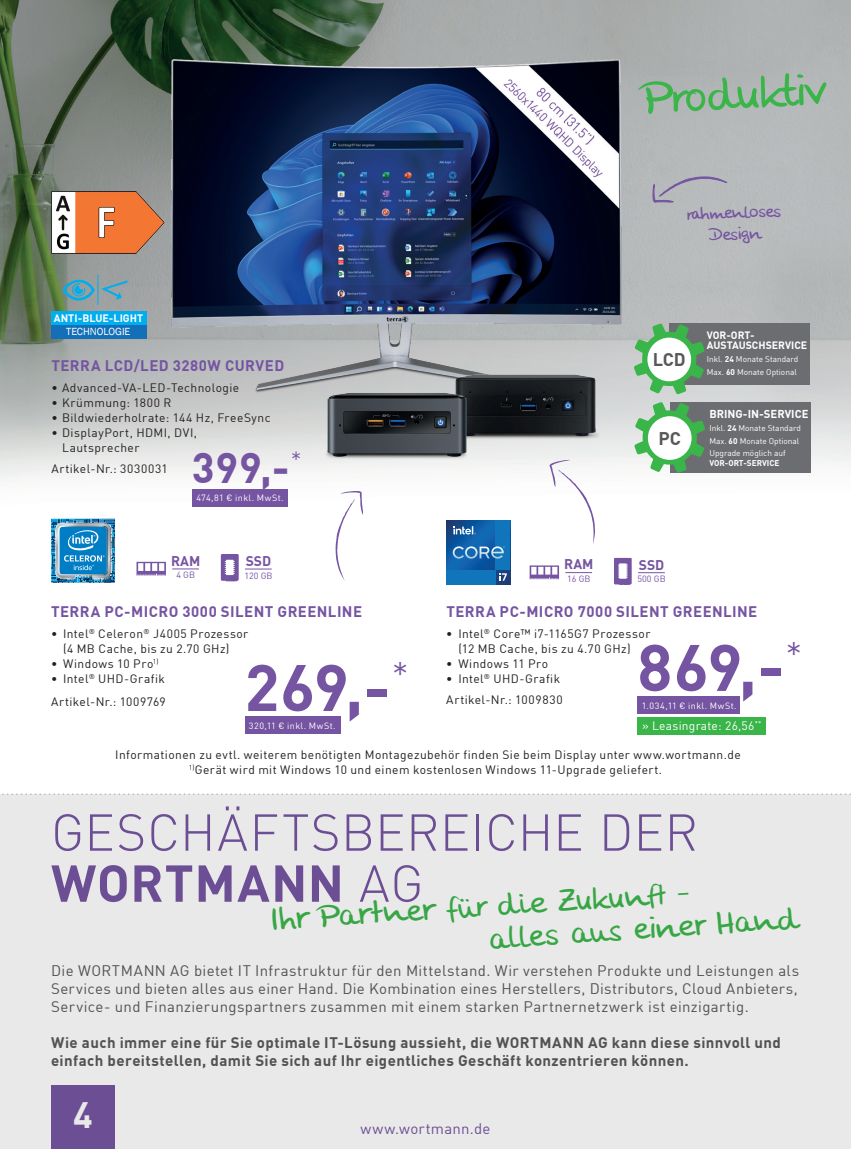
<style>
.page{position:relative;width:851px;height:1149px;background:#fff}
.page>*{position:absolute;margin:0;border:0;box-sizing:border-box;transform-origin:0 0}
.t1{font:700 64.5px "DIN Offc Pro";letter-spacing:-.005em;color:#7554a2}
.t2{font:300 51px/51px "DIN Offc Pro";letter-spacing:.01em;color:#7554a2}
.t3{font:48px "Stone Handwriting Pro";color:#3ab54a}
.t4{font:700 42px "DIN Offc Pro";color:#7554a2}
.t5{font:700 36px "DIN Offc Pro";color:#fff}
.t6{font:33px/33.8px "Stone Handwriting Pro";color:#3ab54a}
.t7{font:18px/21.6px "Stone Handwriting Pro";color:#7554a2;text-align:center}
.t8{font:700 18px "DIN Offc Pro";color:#57585a}
.t9{font:15px/18px "DIN Offc Pro";letter-spacing:.025em;color:#57585a;text-align:justify}
.t10{font:700 15px/18px "DIN Offc Pro";letter-spacing:.03em;color:#57585a}
.t11{font:700 15px "DIN Offc Pro";letter-spacing:.03em;color:#7554a2}
.t12{font:15px "DIN Offc Pro";letter-spacing:.015em;color:#7554a2}
.t13{font:700 13.8px "DIN Offc Pro";color:#7554a2}
.t14{font:12px/15px "DIN Offc Pro";letter-spacing:.035em;color:#231f20}
.t15{font:12px "DIN Offc Pro";letter-spacing:.02em;color:#fff}
.t16{font:12px "DIN Offc Pro";letter-spacing:.055em;color:#231f20}
.t17{font:700 11.25px "DIN Offc Pro";color:#fff}
.t18{font:700 10.65px "DIN Offc Pro";letter-spacing:.005em;color:#fff}
.t19{font:10.65px "Franklin Gothic";letter-spacing:-.005em;color:#fff}
.t20{font:700 10.5px/10.5px "DIN Offc Pro";color:#fff}
.t21{font:9px "DIN Offc Pro";letter-spacing:.045em;color:#fff}
.t22{font:9px "DIN Offc Pro";color:#7554a2}
.t23{font:8.25px/12.9px "DIN Offc Pro";color:#fff}
.t24{font:700 8.25px "DIN Offc Pro";color:#fff}
.s1{font-weight:700}
</style>
<div class="page">
<img style="left:0;top:0;width:850px;height:735px">
<img style="left:143px;top:35px;width:501px;height:369px">
<svg style="left:529px;top:565px;width:30px;height:14px"></svg>
<svg style="left:565px;top:572px;width:27px;height:1px"></svg>
<svg style="left:614px;top:557px;width:17px;height:28px"></svg>
<svg style="left:638px;top:572px;width:26px;height:1px"></svg>
<img style="left:446px;top:520px;width:64px;height:64px">
<div style="left:495px;top:520px;width:15px;height:49px;background:#1175bc"></div>
<div style="left:446px;top:569px;width:49px;height:15px;background:#1175bc"></div>
<svg style="left:452px;top:546px;width:52px;height:12px"></svg>
<svg style="left:453px;top:526px;width:22px;height:8px"></svg>
<svg style="left:499px;top:573px;width:7px;height:7px"></svg>
<svg style="left:136px;top:561px;width:30px;height:14px"></svg>
<svg style="left:172px;top:568px;width:27px;height:1px"></svg>
<svg style="left:221px;top:554px;width:18px;height:27px"></svg>
<svg style="left:245px;top:568px;width:27px;height:1px"></svg>
<img style="left:51px;top:518px;width:64px;height:64px">
<div style="left:51px;top:311px;width:95px;height:14px;background:#00aeef"></div>
<div style="left:51px;top:325px;width:95px;height:14px;background:#136fb8"></div>
<svg style="left:63px;top:277px;width:67px;height:23px;background:#72a1b1"></svg>
<hr style="left:98px;top:275px;width:1px;height:30px;background:#00aeef">
<div style="left:192px;top:489px;width:96px;height:17px;background:#7554a2"></div>
<img style="left:51px;top:192px;width:113px;height:61px">
<div style="left:245px;top:716px;width:95px;height:17px;background:#7554a2"></div>
<svg style="left:549px;top:491px;width:46px;height:52px"></svg>
<svg style="left:2px;top:793px;width:849px;height:1px"></svg>
<svg style="left:335px;top:491px;width:28px;height:89px"></svg>
<div style="left:0;top:794px;width:850px;height:354px;background:#e9e9e9"></div>
<img style="left:839px;top:127px;width:11px;height:410px">
<svg style="left:651px;top:176px;width:76px;height:28px;background:#afaeb8"></svg>
<img style="left:435px;top:312px;width:180px;height:179px">
<img style="left:321px;top:371px;width:151px;height:100px">
<div style="left:637px;top:696px;width:102px;height:17px;background:#7554a2"></div>
<div style="left:637px;top:716px;width:128px;height:17px;background:#3ab54a"></div>
<div style="left:670px;top:402px;width:140px;height:70px;background:#6c6d70"></div>
<svg style="left:634px;top:402px;width:71px;height:71px"></svg>
<div style="left:647px;top:416px;width:44px;height:44px;background:#fff;border-radius:50%"></div>
<div style="left:669px;top:323px;width:140px;height:61px;background:#6c6d70"></div>
<svg style="left:633px;top:323px;width:71px;height:71px"></svg>
<div style="left:647px;top:337px;width:44px;height:44px;background:#fff;border-radius:50%"></div>
<h3 class="t3" style="left:642px;top:73px;width:182px;rotate:-3deg">Produktiv</h3>
<p class="t18" style="left:54px;top:309px;width:91px">ANTI-BLUE-LIGHT</p>
<p class="t19" style="left:66px;top:325px;width:66px">TECHNOLOGIE</p>
<p class="t11" style="left:51px;top:353px;width:234px">TERRA LCD/LED 3280W CURVED</p>
<p class="t14" style="left:51px;top:379px;width:189px">• Advanced-VA-LED-Technologie</p>
<p class="t14" style="left:51px;top:394px;width:121px">• Krümmung: 1800 R</p>
<p class="t14" style="left:51px;top:409px;width:221px">• Bildwiederholrate: 144 Hz, FreeSync</p>
<p class="t14" style="left:62px;top:424px;width:136px;text-indent:-11px">• DisplayPort, HDMI, DVI,<br>Lautsprecher</p>
<p class="t16" style="left:51px;top:459px;width:118px">Artikel-Nr.: 3030031</p>
<h3 class="t4" style="left:192px;top:432px;width:112px">399,-<sup>*</sup></h3>
<p class="t21" style="left:196px;top:490px;width:89px">474,81 € inkl. MwSt.</p>
<p class="t13" style="left:171px;top:549px;width:31px">RAM</p>
<p class="t22" style="left:176px;top:568px;width:20px">4 GB</p>
<p class="t13" style="left:246px;top:549px;width:27px">SSD</p>
<p class="t22" style="left:244px;top:568px;width:30px">120 GB</p>
<p class="t11" style="left:51px;top:599px;width:312px">TERRA PC-MICRO 3000 SILENT GREENLINE</p>
<p class="t14" style="left:51px;top:625px;width:199px;text-align:center">• Intel<sup>®</sup> Celeron<sup>®</sup> J4005 Prozessor (4 MB Cache, bis zu 2.70 GHz)</p>
<p class="t14" style="left:51px;top:655px;width:109px">• Windows 10 Pro<sup>1)</sup></p>
<p class="t14" style="left:51px;top:666px;width:116px;line-height:23px">• Intel<sup>®</sup> UHD-Grafik<br>Artikel-Nr.: 1009769</p>
<h1 class="t1" style="left:244px;top:633px;width:166px">269,-<sup>*</sup></h1>
<p class="t21" style="left:249px;top:718px;width:88px">320,11 € inkl. MwSt.</p>
<h3 class="t7" style="left:686px;top:204px;width:95px;rotate:-2deg">rahmenloses<br>Design</h3>
<p class="t13" style="left:564px;top:552px;width:31px">RAM</p>
<p class="t22" style="left:567px;top:571px;width:25px">16 GB</p>
<h3 class="t8" style="left:652px;top:345px;width:34px">LCD</h3>
<h3 class="t8" style="left:658px;top:423px;width:24px">PC</h3>
<p class="t20" style="left:706px;top:328px;width:102px">VOR-ORT-<br>AUSTAUSCHSERVICE</p>
<p class="t23" style="left:706px;top:351px;width:93px">Inkl. <span class="s1">24</span> Monate Standard<br>Max. <span class="s1">60</span> Monate Optional</p>
<p class="t17" style="left:709px;top:404px;width:101px">BRING-IN-SERVICE</p>
<p class="t23" style="left:709px;top:420px;width:93px">Inkl. <span class="s1">24</span> Monate Standard<br>Max. <span class="s1">60</span> Monate Optional<br>Upgrade möglich auf</p>
<p class="t24" style="left:709px;top:456px;width:72px">VOR-ORT-SERVICE</p>
<p class="t13" style="left:638px;top:553px;width:27px">SSD</p>
<p class="t22" style="left:637px;top:571px;width:30px">500 GB</p>
<p class="t11" style="left:446px;top:599px;width:312px">TERRA PC-MICRO 7000 SILENT GREENLINE</p>
<p class="t14" style="left:458px;top:625px;width:193px;text-indent:-12px">• Intel<sup>®</sup> Core™ i7-1165G7 Prozessor (12 MB Cache, bis zu 4.70 GHz)</p>
<p class="t14" style="left:446px;top:655px;width:103px">• Windows 11 Pro</p>
<p class="t14" style="left:446px;top:667px;width:118px;line-height:21px">• Intel<sup>®</sup> UHD-Grafik<br>Artikel-Nr.: 1009830</p>
<h1 class="t1" style="left:637px;top:613px;width:167px">869,-<sup>*</sup></h1>
<p class="t21" style="left:641px;top:698px;width:96px">1.034,11 € inkl. MwSt.</p>
<p class="t15" style="left:642px;top:716px;width:121px">» Leasingrate: 26,56<sup>**</sup></p>
<p class="t14" style="left:115px;top:746px;width:627px">Informationen zu evtl. weiterem benötigten Montagezubehör finden Sie beim Display unter www.wortmann.de</p>
<p class="t14" style="left:189px;top:760px;width:475px"><sup>1)</sup>Gerät wird mit Windows 10 und einem kostenlosen Windows 11-Upgrade geliefert.</p>
<h2 class="t2" style="left:51px;top:802px;width:648px">GESCHÄFTSBEREICHE DER<br><span class="s1">WORTMANN</span> AG</h2>
<h3 class="t6" style="left:486px;top:890px;width:310px;text-indent:-216px;rotate:-4deg">Ihr Partner für die Zukunft –<br>alles aus einer Hand</h3>
<p class="t9" style="left:51px;top:960px;width:749px">Die WORTMANN AG bietet IT Infrastruktur für den Mittelstand. Wir verstehen Produkte und Leistungen als Services und bieten alles aus einer Hand. Die Kombination eines Herstellers, Distributors, Cloud Anbieters, Service- und Finanzierungspartners zusammen mit einem starken Partnernetzwerk ist einzigartig.</p>
<p class="t10" style="left:51px;top:1031px;width:731px">Wie auch immer eine für Sie optimale IT-Lösung aussieht, die WORTMANN AG kann diese sinnvoll und einfach bereitstellen, damit Sie sich auf Ihr eigentliches Geschäft konzentrieren können.</p>
<h3 class="t5" style="left:73px;top:1084px;width:21px">4</h3>
<p class="t12" style="left:360px;top:1116px;width:131px">www.wortmann.de</p>
</div>
